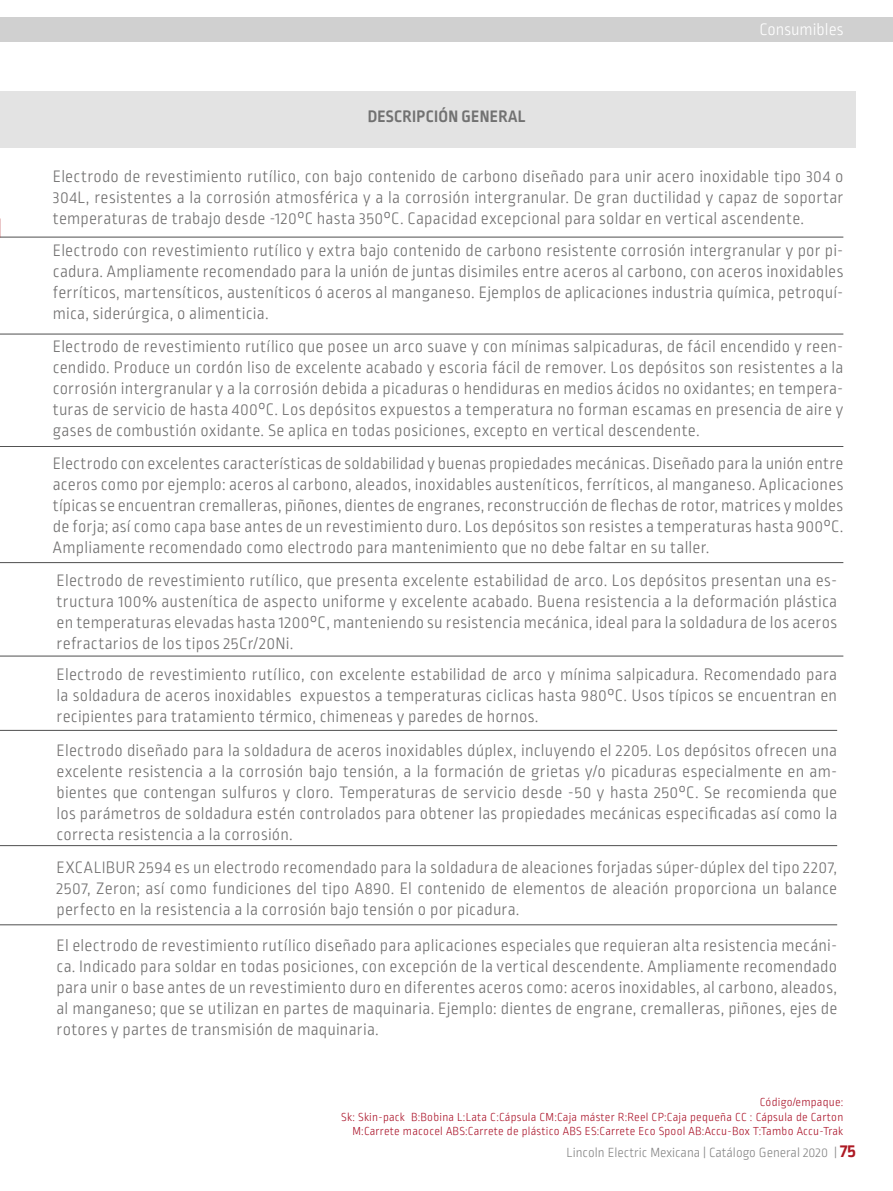
<style>
.page{position:relative;width:893px;height:1191px;background:#fff}
.page>*{position:absolute;margin:0;border:0;box-sizing:border-box;transform-origin:0 0}
.t1{font:300 17.5px/21px "Ropa Sans Pro";letter-spacing:.01em;color:#706f6f;text-align:justify}
.t2{font:700 17.5px "Ropa Sans Pro";letter-spacing:.02em;color:#000}
.t3{font:300 17.5px "Ropa Sans Pro";color:#fff}
.t4{font:300 14px "Ropa Sans Pro";color:#878787}
.t5{font:300 12.25px/14.7px "Ropa Sans Pro";letter-spacing:.02em;color:#ac182d;text-align:right}
.s1{font-weight:700;font-size:19.25px;color:#ad1923}
</style>
<div class="page">
<div style="left:0;top:17px;width:893px;height:25px;background:#d0d0d0"></div>
<div style="left:0;top:91px;width:856px;height:57px;background:#e3e3e3"></div>
<hr style="left:0;top:237px;width:843px;height:1px;background:#000">
<hr style="left:0;top:334px;width:843px;height:1px;background:#000">
<hr style="left:0;top:562px;width:843px;height:1px;background:#000">
<hr style="left:0;top:656px;width:843px;height:1px;background:#000">
<hr style="left:0;top:730px;width:837px;height:1px;background:#000">
<hr style="left:0;top:845px;width:837px;height:1px;background:#000">
<hr style="left:0;top:924px;width:837px;height:1px;background:#000">
<hr style="left:0;top:446px;width:843px;height:1px;background:#000">
<p class="t2" style="left:367px;top:107px;width:159px">DESCRIPCIÓN GENERAL</p>
<p class="t3" style="left:759px;top:20px;width:86px">Consumibles</p>
<p class="t1" style="left:53px;top:167px;width:792px">Electrodo de revestimiento rutílico, con bajo contenido de carbono diseñado para unir acero inoxidable tipo 304 o 304L, resistentes a la corrosión atmosférica y a la corrosión intergranular. De gran ductilidad y capaz de soportar temperaturas de trabajo desde -120°C hasta 350°C. Capacidad excepcional para soldar en vertical ascendente.</p>
<p class="t1" style="left:53px;top:241px;width:792px">Electrodo con revestimiento rutílico y extra bajo contenido de carbono resistente corrosión intergranular y por pi&shy;cadura. Ampliamente recomendado para la unión de juntas disimiles entre aceros al carbono, con aceros inoxidables ferríticos, martensíticos, austeníticos ó aceros al manganeso. Ejemplos de aplicaciones industria química, petroquí&shy;mica, siderúrgica, o alimenticia.</p>
<p class="t1" style="left:53px;top:337px;width:792px">Electrodo de revestimiento rutílico que posee un arco suave y con mínimas salpicaduras, de fácil encendido y reen&shy;cendido. Produce un cordón liso de excelente acabado y escoria fácil de remover. Los depósitos son resistentes a la corrosión intergranular y a la corrosión debida a picaduras o hendiduras en medios ácidos no oxidantes; en tempera&shy;turas de servicio de hasta 400°C. Los depósitos expuestos a temperatura no forman escamas en presencia de aire y gases de combustión oxidante. Se aplica en todas posiciones, excepto en vertical descendente.</p>
<p class="t1" style="left:53px;top:454px;width:792px">Electrodo con excelentes características de soldabilidad y buenas propiedades mecánicas. Diseñado para la unión entre aceros como por ejemplo: aceros al carbono, aleados, inoxidables austeníticos, ferríticos, al manganeso. Aplicaciones típicas se encuentran cremalleras, piñones, dientes de engranes, reconstrucción de flechas de rotor, matrices y moldes de forja; así como capa base antes de un revestimiento duro. Los depósitos son resistes a temperaturas hasta 900°C.<br>Ampliamente recomendado como electrodo para mantenimiento que no debe faltar en su taller.</p>
<p class="t1" style="left:57px;top:571px;width:782px">Electrodo de revestimiento rutílico, que presenta excelente estabilidad de arco. Los depósitos presentan una es&shy;tructura 100% austenítica de aspecto uniforme y excelente acabado. Buena resistencia a la deformación plástica en temperaturas elevadas hasta 1200°C, manteniendo su resistencia mecánica, ideal para la soldadura de los aceros refractarios de los tipos 25Cr/20Ni.</p>
<p class="t1" style="left:57px;top:665px;width:782px">Electrodo de revestimiento rutílico, con excelente estabilidad de arco y mínima salpicadura. Recomendado para la soldadura de aceros inoxidables expuestos a temperaturas ciclicas hasta 980°C. Usos típicos se encuentran en recipientes para tratamiento térmico, chimeneas y paredes de hornos.</p>
<p class="t1" style="left:57px;top:740px;width:782px">Electrodo diseñado para la soldadura de aceros inoxidables dúplex, incluyendo el 2205. Los depósitos ofrecen una excelente resistencia a la corrosión bajo tensión, a la formación de grietas y/o picaduras especialmente en am&shy;bientes que contengan sulfuros y cloro. Temperaturas de servicio desde -50 y hasta 250°C. Se recomienda que los parámetros de soldadura estén controlados para obtener las propiedades mecánicas especificadas así como la correcta resistencia a la corrosión.</p>
<p class="t1" style="left:57px;top:858px;width:782px">EXCALIBUR 2594 es un electrodo recomendado para la soldadura de aleaciones forjadas súper-dúplex del tipo 2207, 2507, Zeron; así como fundiciones del tipo A890. El contenido de elementos de aleación proporciona un balance perfecto en la resistencia a la corrosión bajo tensión o por picadura.</p>
<p class="t1" style="left:57px;top:935px;width:782px">El electrodo de revestimiento rutílico diseñado para aplicaciones especiales que requieran alta resistencia mecáni&shy;ca. Indicado para soldar en todas posiciones, con excepción de la vertical descendente. Ampliamente recomendado para unir o base antes de un revestimiento duro en diferentes aceros como: aceros inoxidables, al carbono, aleados, al manganeso; que se utilizan en partes de maquinaria. Ejemplo: dientes de engrane, cremalleras, piñones, ejes de rotores y partes de transmisión de maquinaria.</p>
<p class="t5" style="left:341px;top:1095px;width:504px">Código/empaque:<br>Sk: Skin-pack B:Bobina L:Lata C:Cápsula CM:Caja máster R:Reel CP:Caja pequeña CC : Cápsula de Carton<br>M:Carrete macocel ABS:Carrete de plástico ABS ES:Carrete Eco Spool AB:Accu-Box T:Tambo Accu-Trak</p>
<p class="t4" style="left:566px;top:1144px;width:291px">Lincoln Electric Mexicana | Catálogo General 2020 | <span class="s1">75</span></p>
</div>
